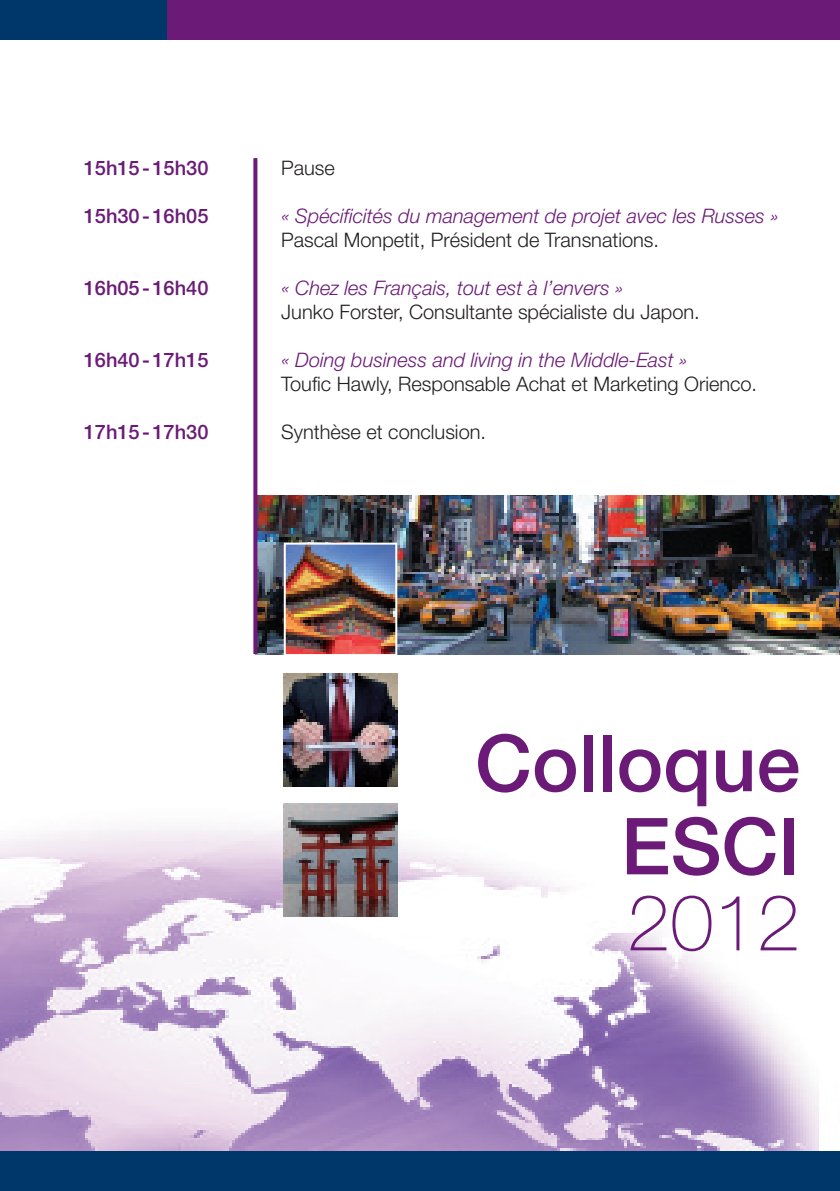
<style>
.page{position:relative;width:840px;height:1191px;background:#fff}
.page>*{position:absolute;margin:0;border:0;box-sizing:border-box;transform-origin:0 0}
.t1{font:500 78.8px/83px "Helvetica Neue";color:#6b1a78;text-align:right}
.t2{font:100 78px "Helvetica Neue";color:#6b1a78}
.t3{font:300 20px "Helvetica Neue";color:#231f20}
.t4{font:italic 300 20px "Helvetica Neue";color:#6b1a78}
.t5{font:500 20px "Helvetica Neue";color:#6b1a78}
</style>
<div class="page">
<img style="left:0;top:735px;width:819px;height:416px">
<img style="left:257px;top:495px;width:582px;height:159px">
<div style="left:0;top:1151px;width:839px;height:40px;background:#00376b"></div>
<div style="left:0;top:0;width:839px;height:40px;background:#6b1a78"></div>
<div style="left:0;top:0;width:167px;height:40px;background:#00376b"></div>
<svg style="left:253px;top:158px;width:4px;height:496px;background:#793085"></svg>
<img style="left:286px;top:545px;width:108px;height:108px">
<div style="left:283px;top:542px;width:114px;height:114px;border:2px solid #fff"></div>
<img style="left:283px;top:673px;width:114px;height:113px">
<img style="left:283px;top:803px;width:114px;height:114px">
<p class="t5" style="left:84px;top:160px;width:126px">15h15-15h30</p>
<p class="t3" style="left:281px;top:160px;width:55px">Pause</p>
<p class="t5" style="left:84px;top:208px;width:126px">15h30-16h05</p>
<p class="t4" style="left:281px;top:208px;width:499px">« Spécificités du management de projet avec les Russes »</p>
<p class="t3" style="left:281px;top:232px;width:379px">Pascal Monpetit, Président de Transnations.</p>
<p class="t5" style="left:84px;top:280px;width:126px">16h05-16h40</p>
<p class="t4" style="left:281px;top:280px;width:344px">« Chez les Français, tout est à l’envers »</p>
<p class="t3" style="left:281px;top:304px;width:420px">Junko Forster, Consultante spécialiste du Japon.</p>
<p class="t5" style="left:84px;top:352px;width:126px">16h40-17h15</p>
<p class="t4" style="left:281px;top:352px;width:408px">« Doing business and living in the Middle-East »</p>
<p class="t3" style="left:281px;top:376px;width:477px">Toufic Hawly, Responsable Achat et Marketing Orienco.</p>
<p class="t5" style="left:84px;top:424px;width:126px">17h15-17h30</p>
<p class="t3" style="left:281px;top:424px;width:206px">Synthèse et conclusion.</p>
<h1 class="t1" style="left:475px;top:729px;width:326px">Colloque<br>ESCI</h1>
<h2 class="t2" style="left:626px;top:894px;width:175px">2012</h2>
</div>
